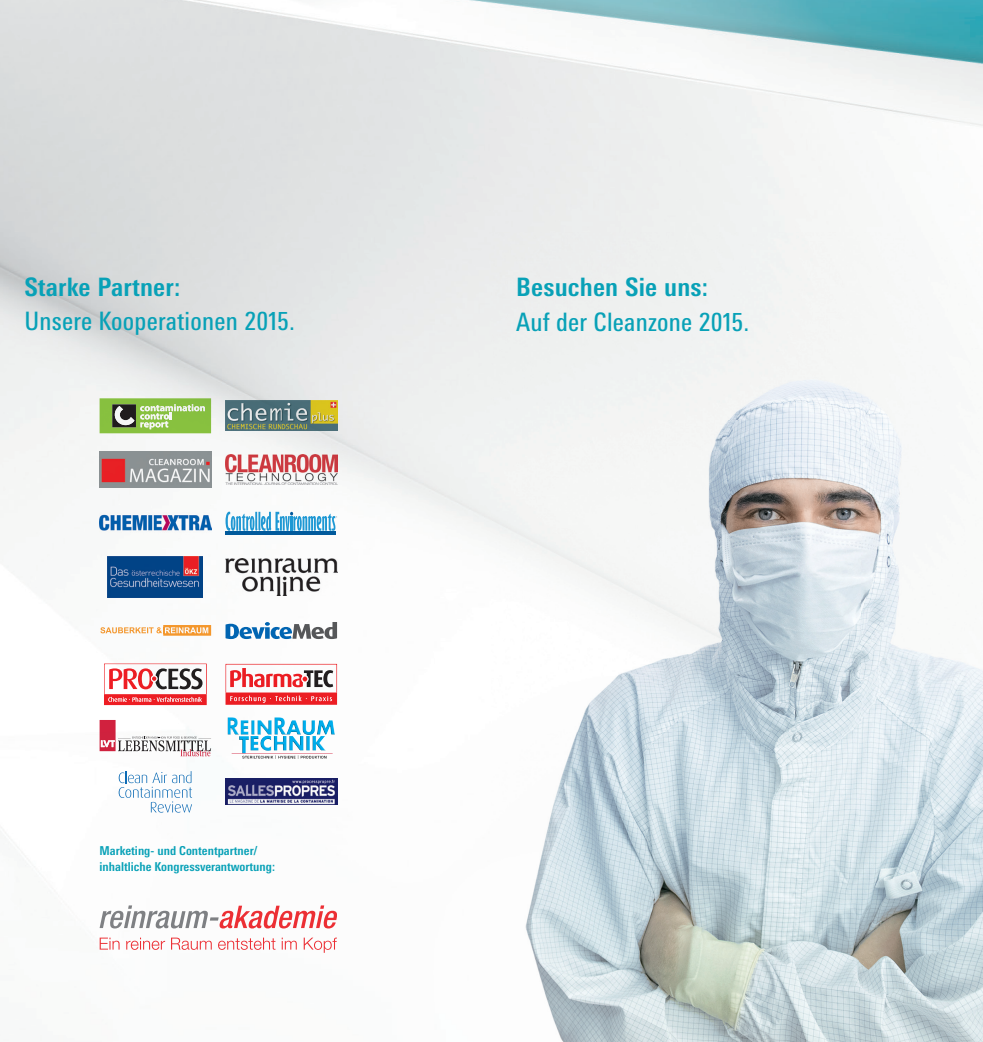
<style>
.page{position:relative;width:983px;height:1042px;background:#fff}
.page>*{position:absolute;margin:0;border:0;box-sizing:border-box;transform-origin:0 0}
.t1{font:condensed 25.38px "Messe Univers";letter-spacing:.01em;color:#08a1b7}
.t2{font:700 condensed 25.38px "Messe Univers";letter-spacing:.01em;color:#08a1b7}
.t3{font:700 condensed 12.25px/16.8px "Messe Univers";color:#08a1b7}
</style>
<div class="page">
<img style="left:0;top:0;width:982px;height:950px">
<img style="left:100px;top:398px;width:111px;height:35px">
<svg style="left:140px;top:404px;width:65px;height:25px;background:#a6cf73"></svg>
<img style="left:112px;top:404px;width:24px;height:23px">
<img style="left:114px;top:406px;width:20px;height:19px">
<img style="left:100px;top:451px;width:111px;height:37px">
<img style="left:225px;top:624px;width:14px;height:15px">
<svg style="left:239px;top:627px;width:12px;height:12px"></svg>
<img style="left:251px;top:627px;width:14px;height:12px">
<img style="left:265px;top:622px;width:5px;height:17px">
<svg style="left:270px;top:627px;width:22px;height:12px"></svg>
<img style="left:292px;top:624px;width:19px;height:15px">
<svg style="left:311px;top:627px;width:13px;height:12px"></svg>
<img style="left:324px;top:622px;width:13px;height:17px">
<img style="left:104px;top:663px;width:103px;height:1px">
<img style="left:104px;top:664px;width:103px;height:41px">
<img style="left:109px;top:668px;width:44px;height:21px">
<img style="left:155px;top:668px;width:47px;height:21px">
<svg style="left:151px;top:675px;width:6px;height:7px"></svg>
<img style="left:108px;top:697px;width:94px;height:5px">
<img style="left:225px;top:401px;width:112px;height:30px">
<img style="left:225px;top:454px;width:112px;height:30px">
<svg style="left:119px;top:771px;width:73px;height:41px"></svg>
<img style="left:225px;top:558px;width:112px;height:37px">
<img style="left:163px;top:625px;width:48px;height:11px">
<img style="left:100px;top:627px;width:54px;height:6px">
<svg style="left:156px;top:627px;width:7px;height:6px"></svg>
<img style="left:163px;top:627px;width:45px;height:6px">
<img style="left:108px;top:556px;width:95px;height:42px">
<img style="left:100px;top:512px;width:111px;height:22px">
<img style="left:225px;top:512px;width:5px;height:19px">
<img style="left:231px;top:516px;width:10px;height:15px">
<img style="left:241px;top:514px;width:4px;height:17px">
<img style="left:246px;top:516px;width:8px;height:15px">
<img style="left:255px;top:512px;width:6px;height:19px">
<img style="left:261px;top:516px;width:4px;height:15px">
<img style="left:266px;top:512px;width:5px;height:19px">
<img style="left:275px;top:512px;width:4px;height:19px">
<img style="left:279px;top:516px;width:11px;height:15px">
<img style="left:293px;top:516px;width:34px;height:15px">
<img style="left:327px;top:514px;width:4px;height:17px">
<img style="left:332px;top:516px;width:3px;height:15px">
<svg style="left:290px;top:512px;width:3px;height:19px"></svg>
<img style="left:226px;top:532px;width:109px;height:3px">
<img style="left:225px;top:664px;width:112px;height:1px">
<img style="left:225px;top:665px;width:112px;height:40px">
<img style="left:230px;top:668px;width:73px;height:19px">
<img style="left:304px;top:670px;width:29px;height:17px">
<svg style="left:301px;top:675px;width:7px;height:8px"></svg>
<img style="left:230px;top:695px;width:102px;height:7px">
<img style="left:100px;top:720px;width:15px;height:31px">
<svg style="left:101px;top:736px;width:110px;height:20px"></svg>
<img style="left:118px;top:738px;width:93px;height:1px">
<img style="left:274px;top:717px;width:27px;height:17px">
<img style="left:260px;top:735px;width:61px;height:16px">
<img style="left:242px;top:755px;width:84px;height:4px">
<img style="left:231px;top:753px;width:101px;height:1px">
<img style="left:225px;top:779px;width:112px;height:26px">
<img style="left:100px;top:905px;width:237px;height:23px">
<img style="left:100px;top:937px;width:237px;height:16px">
<img style="left:491px;top:232px;width:491px;height:810px">
<h1 class="t2" style="left:24px;top:271px;width:157px">Starke Partner:</h1>
<h1 class="t1" style="left:24px;top:306px;width:272px">Unsere Kooperationen 2015.</h1>
<p class="t3" style="left:100px;top:841px;width:177px">Marketing- und Contentpartner/ inhaltliche Kongressverantwortung:</p>
<h1 class="t2" style="left:516px;top:271px;width:193px">Besuchen Sie uns:</h1>
<h1 class="t1" style="left:516px;top:306px;width:235px">Auf der Cleanzone 2015.</h1>
</div>
